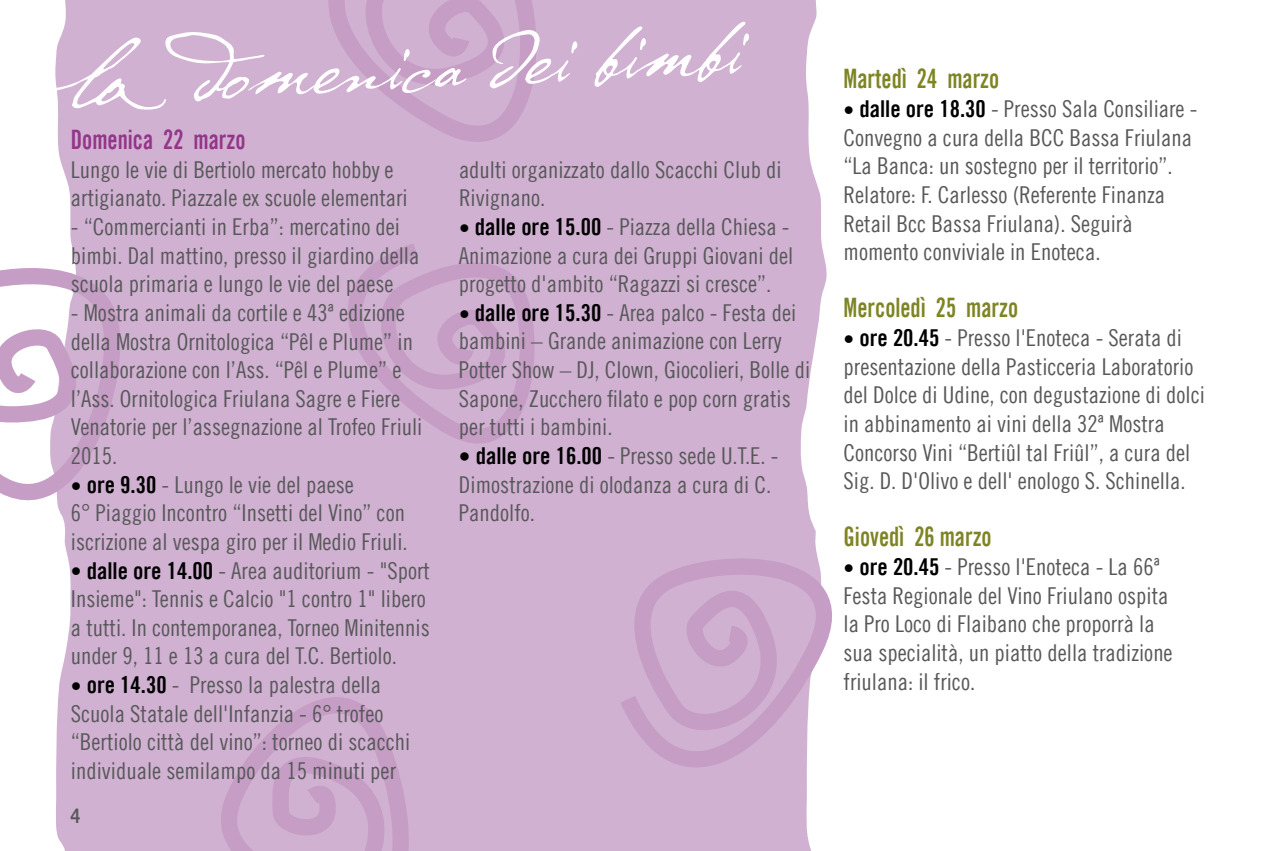
<style>
.page{position:relative;width:1276px;height:851px;background:#fff}
.page>*{position:absolute;margin:0;border:0;box-sizing:border-box;transform-origin:0 0}
.t1{font:95px "P22 Cezanne Pro";color:#fff}
.t2{font:26.75px "Trade Gothic LT Bold Cond Twenty";color:#7e8424;scale:.85 1}
.t3{font:26.75px "Trade Gothic LT Bold Cond Twenty";color:#933588;scale:.85 1}
.t4{font:23.25px/28.5px "Trade Gothic LT Cond Eighteen";color:#58585a}
.t5{font:700 20px "Trade Gothic LT";color:#58585a;scale:.85 1}
.s1{font-family:"Trade Gothic LT Bold Cond Twenty";font-size:21.5px;color:#000}
.s2{font-family:"Trade Gothic LT Bold Cond Twenty";color:#000}
</style>
<div class="page">
<div style="left:46px;top:0;width:786px;height:850px;background:#d0b1d1"></div>
<svg style="left:46px;top:0;width:25px;height:850px"></svg>
<svg style="left:0;top:219px;width:120px;height:332px"></svg>
<svg style="left:328px;top:0;width:208px;height:142px"></svg>
<svg style="left:221px;top:697px;width:188px;height:153px"></svg>
<svg style="left:348px;top:244px;width:187px;height:199px"></svg>
<svg style="left:800px;top:0;width:32px;height:850px"></svg>
<svg style="left:621px;top:534px;width:211px;height:285px"></svg>
<svg style="left:46px;top:36px;width:25px;height:80px"></svg>
<h1 class="t1" style="left:190px;top:11px;width:547px;rotate:-3deg">do menica dei bimbi</h1>
<p class="t3" style="left:71px;top:123px;width:207px">Domenica 22 marzo</p>
<p class="t4" style="left:71px;top:155px;width:338px">Lungo le vie di Bertiolo mercato hobby e artigianato. Piazzale ex scuole elementari</p>
<p class="t4" style="left:71px;top:212px;width:350px">- “Commercianti in Erba”: mercatino dei bimbi. Dal mattino, presso il giardino della scuola primaria e lungo le vie del paese</p>
<p class="t4" style="left:71px;top:298px;width:353px">- Mostra animali da cortile e 43ª edizione della Mostra Ornitologica “Pêl e Plume” in collaborazione con l’Ass. “Pêl e Plume” e l’Ass. Ornitologica Friulana Sagre e Fiere Venatorie per l’assegnazione al Trofeo Friuli 2015.</p>
<p class="t4" style="left:71px;top:470px;width:338px"><span class="s1">•</span> <span class="s2">ore 9.30</span> - Lungo le vie del paese<br>6° Piaggio Incontro “Insetti del Vino” con iscrizione al vespa giro per il Medio Friuli.</p>
<p class="t4" style="left:71px;top:555px;width:361px"><span class="s1">•</span> <span class="s2">dalle ore 14.00</span> - Area auditorium - "Sport Insieme": Tennis e Calcio "1 contro 1" libero a tutti. In contemporanea, Torneo Minitennis under 9, 11 e 13 a cura del T.C. Bertiolo.</p>
<p class="t4" style="left:71px;top:670px;width:341px"><span class="s1">•</span> <span class="s2">ore 14.30</span> - Presso la palestra della Scuola Statale dell'Infanzia - 6° trofeo “Bertiolo città del vino”: torneo di scacchi individuale semilampo da 15 minuti per</p>
<p class="t5" style="left:71px;top:803px;width:13px">4</p>
<p class="t4" style="left:459px;top:155px;width:324px">adulti organizzato dallo Scacchi Club di<br>Rivignano.</p>
<p class="t4" style="left:459px;top:212px;width:336px"><span class="s1">•</span> <span class="s2">dalle ore 15.00</span> - Piazza della Chiesa -<br>Animazione a cura dei Gruppi Giovani del progetto d'ambito “Ragazzi si cresce”.</p>
<p class="t4" style="left:459px;top:298px;width:353px"><span class="s1">•</span> <span class="s2">dalle ore 15.30</span> - Area palco - Festa dei bambini – Grande animazione con Lerry Potter Show – DJ, Clown, Giocolieri, Bolle di Sapone, Zucchero filato e pop corn gratis per tutti i bambini.</p>
<p class="t4" style="left:459px;top:441px;width:321px"><span class="s2">• dalle ore 16.00</span> - Presso sede U.T.E. -<br>Dimostrazione di olodanza a cura di C.<br>Pandolfo.</p>
<p class="t2" style="left:843px;top:63px;width:185px">Martedì 24 marzo</p>
<p class="t4" style="left:843px;top:94px;width:355px"><span class="s1">•</span> <span class="s2">dalle ore 18.30</span> - Presso Sala Consiliare - Convegno a cura della BCC Bassa Friulana “La Banca: un sostegno per il territorio”.<br>Relatore: F. Carlesso (Referente Finanza Retail Bcc Bassa Friulana). Seguirà momento conviviale in Enoteca.</p>
<p class="t2" style="left:843px;top:291px;width:207px">Mercoledì 25 marzo</p>
<p class="t4" style="left:843px;top:323px;width:363px"><span class="s1">•</span> <span class="s2">ore 20.45</span> - Presso l'Enoteca - Serata di presentazione della Pasticceria Laboratorio del Dolce di Udine, con degustazione di dolci in abbinamento ai vini della 32ª Mostra Concorso Vini “Bertiûl tal Friûl”, a cura del Sig. D. D'Olivo e dell' enologo S. Schinella.</p>
<p class="t2" style="left:843px;top:520px;width:176px">Giovedì 26 marzo</p>
<p class="t4" style="left:843px;top:552px;width:331px"><span class="s1">•</span> <span class="s2">ore 20.45</span> - Presso l'Enoteca - La 66ª Festa Regionale del Vino Friulano ospita la Pro Loco di Flaibano che proporrà la sua specialità, un piatto della tradizione friulana: il frico.</p>
</div>
